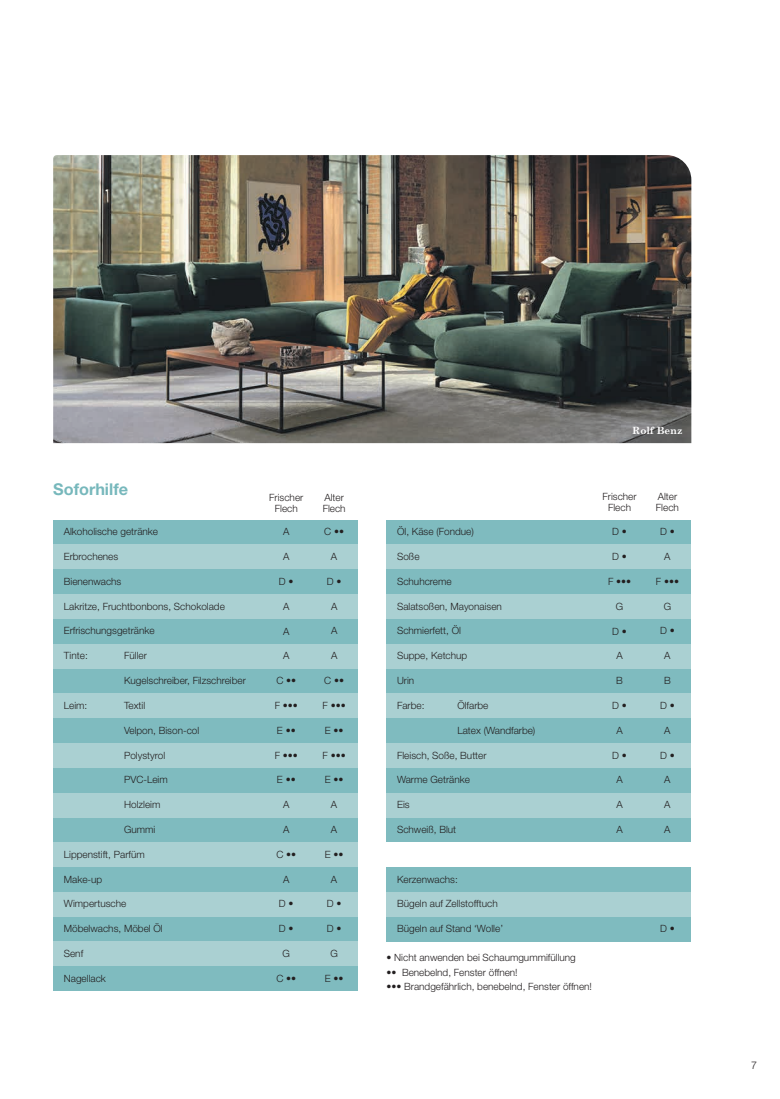
<style>
.page{position:relative;width:780px;height:1099px;background:#fff}
.page>*{position:absolute;margin:0;border:0;box-sizing:border-box;transform-origin:0 0}
.t1{font:700 16.25px "Helvetica Neue LT Pro";color:#77b8bc}
.t2{font:300 10.62px "Helvetica Neue LT Pro";color:#231f20}
.t3{font:300 10px/11.2px "Helvetica Neue LT Pro";color:#231f20;text-align:center}
.t4{font:700 10px "Century Schoolbook";color:#fff}
</style>
<div class="page">
<img style="left:53px;top:155px;width:638px;height:288px">
<div style="left:53px;top:519px;width:305px;height:25px;background:#7fbbbf"></div>
<div style="left:386px;top:519px;width:305px;height:25px;background:#7fbbbf"></div>
<div style="left:53px;top:569px;width:305px;height:25px;background:#7fbbbf"></div>
<div style="left:386px;top:569px;width:305px;height:25px;background:#7fbbbf"></div>
<div style="left:53px;top:544px;width:305px;height:25px;background:#aad0d2"></div>
<div style="left:386px;top:544px;width:305px;height:25px;background:#aad0d2"></div>
<div style="left:53px;top:619px;width:305px;height:24px;background:#7fbbbf"></div>
<div style="left:386px;top:619px;width:305px;height:24px;background:#7fbbbf"></div>
<div style="left:53px;top:594px;width:305px;height:25px;background:#aad0d2"></div>
<div style="left:386px;top:594px;width:305px;height:25px;background:#aad0d2"></div>
<div style="left:386px;top:718px;width:305px;height:25px;background:#7fbbbf"></div>
<div style="left:386px;top:693px;width:305px;height:25px;background:#aad0d2"></div>
<div style="left:386px;top:743px;width:305px;height:24px;background:#aad0d2"></div>
<div style="left:386px;top:817px;width:305px;height:25px;background:#7fbbbf"></div>
<div style="left:386px;top:867px;width:305px;height:24px;background:#7fbbbf"></div>
<div style="left:386px;top:916px;width:305px;height:25px;background:#7fbbbf"></div>
<div style="left:386px;top:891px;width:305px;height:25px;background:#aad0d2"></div>
<div style="left:386px;top:792px;width:305px;height:25px;background:#aad0d2"></div>
<div style="left:53px;top:718px;width:305px;height:25px;background:#7fbbbf"></div>
<div style="left:53px;top:693px;width:305px;height:25px;background:#aad0d2"></div>
<div style="left:53px;top:743px;width:305px;height:24px;background:#aad0d2"></div>
<div style="left:53px;top:817px;width:305px;height:25px;background:#7fbbbf"></div>
<div style="left:53px;top:867px;width:305px;height:24px;background:#7fbbbf"></div>
<div style="left:53px;top:842px;width:305px;height:25px;background:#aad0d2"></div>
<div style="left:53px;top:916px;width:305px;height:25px;background:#7fbbbf"></div>
<div style="left:53px;top:941px;width:305px;height:25px;background:#aad0d2"></div>
<div style="left:53px;top:966px;width:305px;height:25px;background:#7fbbbf"></div>
<div style="left:53px;top:891px;width:305px;height:25px;background:#aad0d2"></div>
<div style="left:53px;top:792px;width:305px;height:25px;background:#aad0d2"></div>
<div style="left:53px;top:767px;width:305px;height:25px;background:#7fbbbf"></div>
<div style="left:386px;top:767px;width:305px;height:25px;background:#7fbbbf"></div>
<div style="left:53px;top:668px;width:305px;height:25px;background:#7fbbbf"></div>
<div style="left:386px;top:668px;width:305px;height:25px;background:#7fbbbf"></div>
<div style="left:53px;top:643px;width:305px;height:25px;background:#aad0d2"></div>
<div style="left:386px;top:643px;width:305px;height:25px;background:#aad0d2"></div>
<p class="t4" style="left:632px;top:425px;width:52px">Rolf Benz</p>
<h1 class="t1" style="left:53px;top:478px;width:76px">Soforhilfe</h1>
<p class="t3" style="left:64px;top:526px;width:96px">Alkoholische getränke</p>
<p class="t3" style="left:283px;top:526px;width:8px">A</p>
<p class="t3" style="left:612px;top:526px;width:16px">D •</p>
<p class="t3" style="left:283px;top:550px;width:8px">A</p>
<p class="t3" style="left:612px;top:550px;width:16px">D •</p>
<p class="t3" style="left:279px;top:575px;width:16px">D •</p>
<p class="t3" style="left:608px;top:575px;width:25px">F •••</p>
<p class="t3" style="left:283px;top:600px;width:8px">A</p>
<p class="t3" style="left:616px;top:600px;width:9px">G</p>
<p class="t3" style="left:283px;top:625px;width:8px">A</p>
<p class="t3" style="left:612px;top:625px;width:16px">D •</p>
<p class="t3" style="left:283px;top:650px;width:8px">A</p>
<p class="t3" style="left:616px;top:650px;width:8px">A</p>
<p class="t3" style="left:276px;top:674px;width:21px">C ••</p>
<p class="t3" style="left:616px;top:674px;width:8px">B</p>
<p class="t3" style="left:275px;top:699px;width:25px">F •••</p>
<p class="t3" style="left:612px;top:699px;width:16px">D •</p>
<p class="t3" style="left:277px;top:724px;width:20px">E ••</p>
<p class="t3" style="left:616px;top:724px;width:8px">A</p>
<p class="t3" style="left:275px;top:749px;width:25px">F •••</p>
<p class="t3" style="left:612px;top:749px;width:16px">D •</p>
<p class="t3" style="left:277px;top:774px;width:20px">E ••</p>
<p class="t3" style="left:616px;top:774px;width:8px">A</p>
<p class="t3" style="left:283px;top:798px;width:8px">A</p>
<p class="t3" style="left:616px;top:798px;width:8px">A</p>
<p class="t3" style="left:283px;top:823px;width:8px">A</p>
<p class="t3" style="left:616px;top:823px;width:8px">A</p>
<p class="t3" style="left:276px;top:848px;width:21px">C ••</p>
<p class="t3" style="left:283px;top:873px;width:8px">A</p>
<p class="t3" style="left:279px;top:898px;width:16px">D •</p>
<p class="t3" style="left:279px;top:922px;width:16px">D •</p>
<p class="t3" style="left:282px;top:947px;width:9px">G</p>
<p class="t3" style="left:276px;top:972px;width:21px">C ••</p>
<p class="t3" style="left:322px;top:491px;width:24px;text-align:left">Alter<br>Flech</p>
<p class="t3" style="left:602px;top:491px;width:36px">Frischer<br>Flech</p>
<p class="t3" style="left:656px;top:491px;width:24px;text-align:left">Alter<br>Flech</p>
<p class="t3" style="left:269px;top:491px;width:36px">Frischer<br>Flech</p>
<p class="t3" style="left:397px;top:525px;width:78px">Öl, Käse (Fondue)</p>
<p class="t3" style="left:324px;top:526px;width:21px">C ••</p>
<p class="t3" style="left:660px;top:526px;width:16px">D •</p>
<p class="t3" style="left:331px;top:550px;width:8px">A</p>
<p class="t3" style="left:664px;top:550px;width:8px">A</p>
<p class="t3" style="left:327px;top:575px;width:16px">D •</p>
<p class="t3" style="left:655px;top:575px;width:25px">F •••</p>
<p class="t3" style="left:331px;top:600px;width:8px">A</p>
<p class="t3" style="left:663px;top:600px;width:9px">G</p>
<p class="t3" style="left:331px;top:625px;width:8px">A</p>
<p class="t3" style="left:660px;top:625px;width:16px">D •</p>
<p class="t3" style="left:331px;top:650px;width:8px">A</p>
<p class="t3" style="left:664px;top:650px;width:8px">A</p>
<p class="t3" style="left:324px;top:674px;width:21px">C ••</p>
<p class="t3" style="left:664px;top:674px;width:8px">B</p>
<p class="t3" style="left:322px;top:699px;width:25px">F •••</p>
<p class="t3" style="left:660px;top:699px;width:16px">D •</p>
<p class="t3" style="left:325px;top:724px;width:20px">E ••</p>
<p class="t3" style="left:664px;top:724px;width:8px">A</p>
<p class="t3" style="left:322px;top:749px;width:25px">F •••</p>
<p class="t3" style="left:660px;top:749px;width:16px">D •</p>
<p class="t3" style="left:325px;top:774px;width:20px">E ••</p>
<p class="t3" style="left:664px;top:774px;width:8px">A</p>
<p class="t3" style="left:331px;top:798px;width:8px">A</p>
<p class="t3" style="left:664px;top:798px;width:8px">A</p>
<p class="t3" style="left:331px;top:823px;width:8px">A</p>
<p class="t3" style="left:664px;top:823px;width:8px">A</p>
<p class="t3" style="left:325px;top:848px;width:20px">E ••</p>
<p class="t3" style="left:331px;top:873px;width:8px">A</p>
<p class="t3" style="left:327px;top:898px;width:16px">D •</p>
<p class="t3" style="left:327px;top:922px;width:16px">D •</p>
<p class="t3" style="left:660px;top:922px;width:16px">D •</p>
<p class="t3" style="left:386px;top:952px;width:191px">• Nicht anwenden bei Schaumgummifüllung</p>
<p class="t3" style="left:386px;top:966px;width:133px">•• Benebelnd, Fenster öffnen!</p>
<p class="t3" style="left:386px;top:980px;width:207px">••• Brandgefährlich, benebelnd, Fenster öffnen!</p>
<p class="t3" style="left:64px;top:550px;width:56px">Erbrochenes</p>
<p class="t3" style="left:397px;top:550px;width:24px">Soße</p>
<p class="t3" style="left:397px;top:575px;width:56px">Schuhcreme</p>
<p class="t3" style="left:64px;top:575px;width:59px">Bienenwachs</p>
<p class="t3" style="left:397px;top:600px;width:106px">Salatsoßen, Mayonaisen</p>
<p class="t3" style="left:64px;top:600px;width:162px">Lakritze, Fruchtbonbons, Schokolade</p>
<p class="t3" style="left:397px;top:625px;width:65px">Schmierfett, Öl</p>
<p class="t3" style="left:64px;top:625px;width:92px">Erfrischungsgetränke</p>
<p class="t3" style="left:397px;top:650px;width:72px">Suppe, Ketchup</p>
<p class="t3" style="left:64px;top:650px;width:25px">Tinte:</p>
<p class="t3" style="left:124px;top:650px;width:24px">Füller</p>
<p class="t3" style="left:397px;top:674px;width:19px">Urin</p>
<p class="t3" style="left:124px;top:674px;width:123px">Kugelschreiber, Filzschreiber</p>
<p class="t3" style="left:397px;top:699px;width:29px">Farbe:</p>
<p class="t3" style="left:457px;top:699px;width:33px">Ölfarbe</p>
<p class="t3" style="left:64px;top:699px;width:25px">Leim:</p>
<p class="t3" style="left:124px;top:699px;width:23px">Textil</p>
<p class="t3" style="left:124px;top:724px;width:77px">Velpon, Bison-col</p>
<p class="t3" style="left:124px;top:749px;width:43px">Polystyrol</p>
<p class="t3" style="left:124px;top:774px;width:45px">PVC-Leim</p>
<p class="t3" style="left:124px;top:798px;width:38px">Holzleim</p>
<p class="t3" style="left:124px;top:823px;width:33px">Gummi</p>
<p class="t3" style="left:457px;top:724px;width:79px">Latex (Wandfarbe)</p>
<p class="t3" style="left:397px;top:749px;width:91px">Fleisch, Soße, Butter</p>
<p class="t3" style="left:397px;top:774px;width:74px">Warme Getränke</p>
<p class="t3" style="left:397px;top:798px;width:14px">Eis</p>
<p class="t3" style="left:397px;top:823px;width:61px">Schweiß, Blut</p>
<p class="t3" style="left:64px;top:848px;width:82px">Lippenstift, Parfüm</p>
<p class="t3" style="left:397px;top:873px;width:62px">Kerzenwachs:</p>
<p class="t3" style="left:64px;top:873px;width:40px">Make-up</p>
<p class="t3" style="left:64px;top:922px;width:100px">Möbelwachs, Möbel Öl</p>
<p class="t3" style="left:64px;top:898px;width:64px">Wimpertusche</p>
<p class="t3" style="left:397px;top:898px;width:102px">Bügeln auf Zellstofftuch</p>
<p class="t3" style="left:397px;top:922px;width:107px">Bügeln auf Stand ‘Wolle’</p>
<p class="t3" style="left:330px;top:947px;width:9px">G</p>
<p class="t3" style="left:325px;top:972px;width:20px">E ••</p>
<p class="t3" style="left:64px;top:947px;width:21px">Senf</p>
<p class="t3" style="left:64px;top:972px;width:44px">Nagellack</p>
<p class="t2" style="left:751px;top:1058px;width:7px">7</p>
</div>
